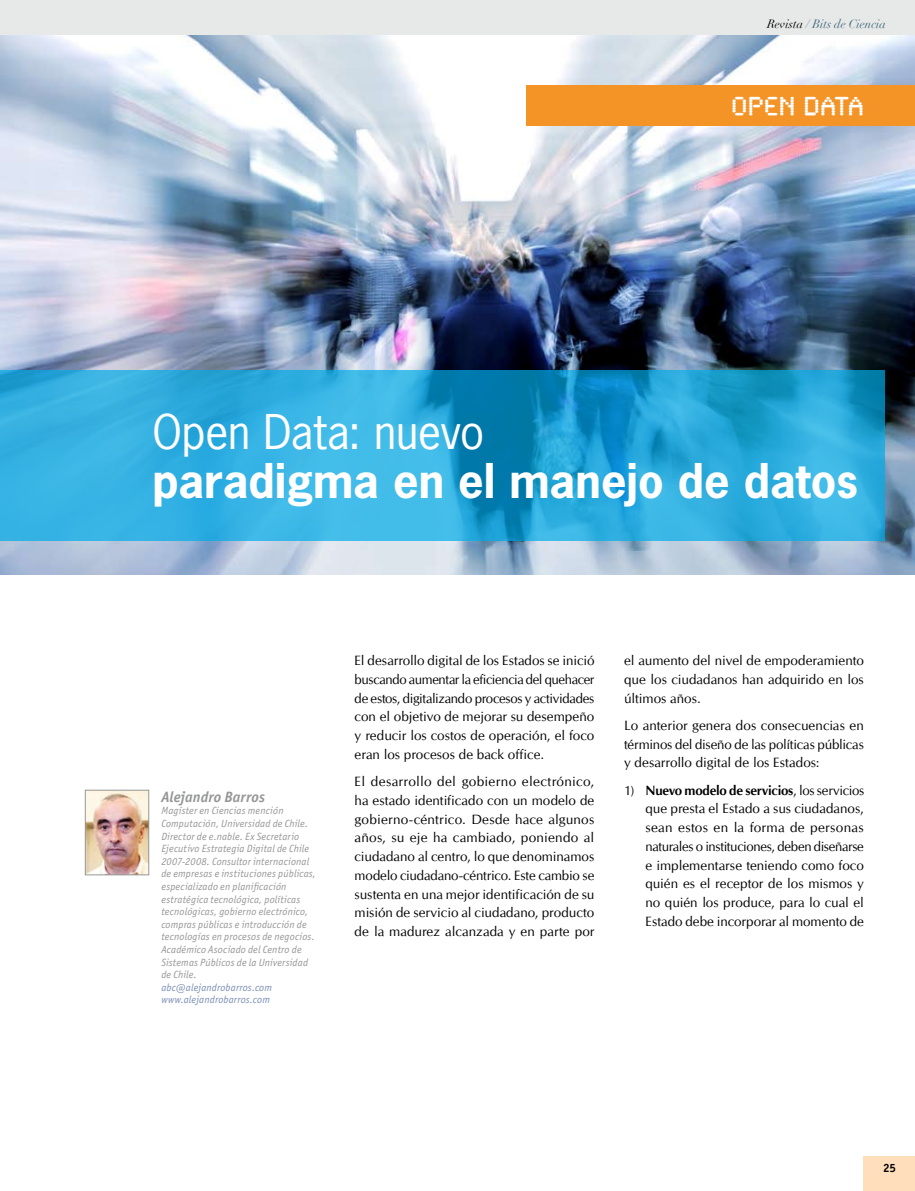
<style>
.page{position:relative;width:915px;height:1191px;background:#fff}
.page>*{position:absolute;margin:0;border:0;box-sizing:border-box;transform-origin:0 0}
.t1{font:700 45px "News Gothic Std";color:#fff}
.t2{font:45px "News Gothic Std";letter-spacing:-.005em;color:#fff}
.t3{font:27px "Synchro LET";letter-spacing:-.005em;color:#fff}
.t4{font:italic 700 15px "Officina San ITC";color:#969797}
.t5{font:13.5px/18.8px "CG Omega";letter-spacing:.005em;color:#000;text-align:justify}
.t6{font:italic 12px "Didot";color:#3e6a7d}
.t7{font:700 12px "Officina San ITC";color:#000}
.t8{font:italic 10.5px/12.6px "Officina San ITC";letter-spacing:.015em;color:#969797}
.t9{font:italic 10.5px/12.6px "Officina San ITC";letter-spacing:.01em;color:#7b8fb5}
.s1{color:#000}
.s2{font-weight:700}
</style>
<div class="page">
<img style="left:0;top:34px;width:914px;height:540px">
<img style="left:87px;top:792px;width:60px;height:81px">
<div style="left:85px;top:790px;width:64px;height:85px;border:1px solid #969797"></div>
<svg style="left:0;top:370px;width:884px;height:170px;background:#2ba8d9"></svg>
<div style="left:526px;top:85px;width:388px;height:41px;background:#f49326"></div>
<div style="left:0;top:0;width:914px;height:34px;background:#e7e8e8"></div>
<div style="left:863px;top:1157px;width:51px;height:34px;background:#ffdebb"></div>
<p class="t6" style="left:767px;top:16px;width:120px"><span class="s1">Revista</span> / Bits de Ciencia</p>
<h2 class="t3" style="left:731px;top:82px;width:134px">OPEN DATA</h2>
<h1 class="t2" style="left:152px;top:403px;width:333px">Open Data: nuevo</h1>
<h1 class="t1" style="left:152px;top:451px;width:706px">paradigma en el manejo de datos</h1>
<p class="t4" style="left:161px;top:787px;width:105px">Alejandro Barros</p>
<p class="t8" style="left:161px;top:804px;width:156px">Magíster en Ciencias mención Computación, Universidad de Chile.<br>Director de e.nable. Ex Secretario Ejecutivo Estrategia Digital de Chile 2007-2008. Consultor internacional de empresas e instituciones públicas, especializado en planificación estratégica tecnológica, políticas tecnológicas, gobierno electrónico, compras públicas e introducción de tecnologías en procesos de negocios.<br>Académico Asociado del Centro de Sistemas Públicos de la Universidad de Chile.</p>
<p class="t9" style="left:161px;top:981px;width:112px">abc@alejandrobarros.com www.alejandrobarros.com</p>
<p class="t5" style="left:354px;top:651px;width:241px">El desarrollo digital de los Estados se inició buscando aumentar la eficiencia del quehacer de estos, digitalizando procesos y actividades con el objetivo de mejorar su desempeño y reducir los costos de operación, el foco eran los procesos de back office.</p>
<p class="t5" style="left:354px;top:772px;width:241px">El desarrollo del gobierno electrónico, ha estado identificado con un modelo de gobierno-céntrico. Desde hace algunos años, su eje ha cambiado, poniendo al ciudadano al centro, lo que denominamos modelo ciudadano-céntrico. Este cambio se sustenta en una mejor identificación de su misión de servicio al ciudadano, producto de la madurez alcanzada y en parte por</p>
<p class="t5" style="left:624px;top:651px;width:241px">el aumento del nivel de empoderamiento que los ciudadanos han adquirido en los últimos años.</p>
<p class="t5" style="left:624px;top:716px;width:241px">Lo anterior genera dos consecuencias en términos del diseño de las políticas públicas y desarrollo digital de los Estados:</p>
<p class="t5" style="left:645px;top:781px;width:220px;text-indent:-21px">1) <span class="s2">Nuevo modelo de servicios</span>, los servicios que presta el Estado a sus ciudadanos, sean estos en la forma de personas naturales o instituciones, deben diseñarse e implementarse teniendo como foco quién es el receptor de los mismos y no quién los produce, para lo cual el Estado debe incorporar al momento de</p>
<p class="t7" style="left:882px;top:1160px;width:14px">25</p>
</div>
